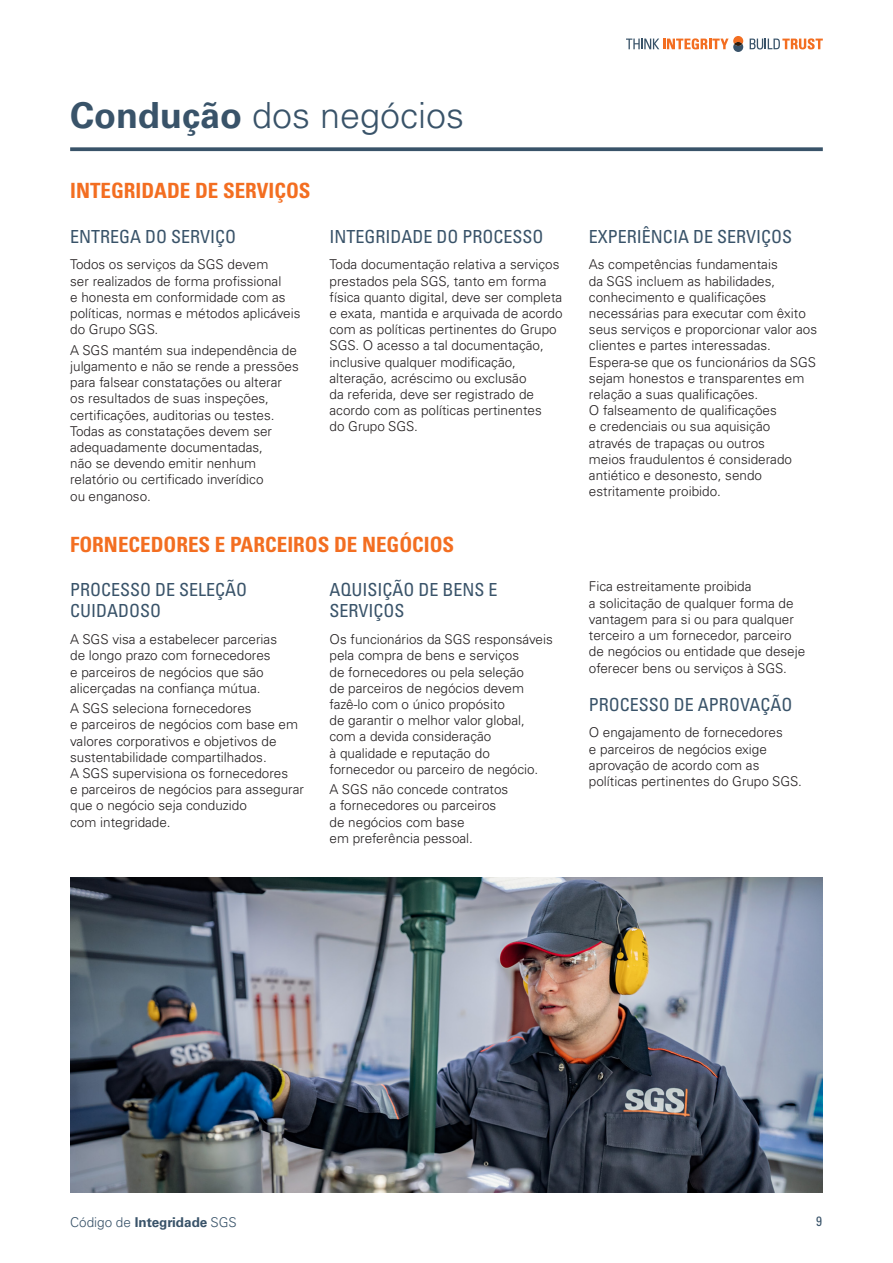
<style>
.page{position:relative;width:893px;height:1263px;background:#fff}
.page>*{position:absolute;margin:0;border:0;box-sizing:border-box;transform-origin:0 0}
.t1{font:300 36px "Univers LTCYR 45";color:#395369}
.First_Subheading{font:21px "Univers LTCYR 67 Bold Cond";color:#f36e21}
.Second_Subheading{font:condensed 18px/21px "Univers LTCYR 57";color:#395369}
.Body_Text{font:300 13.5px/16.2px "Univers LTCYR 45";color:#231f20}
.t2{font:300 13.5px "Univers LTCYR 45";color:#395369}
.Body_Text-2{font:condensed 13.5px "Univers LTCYR 57";color:#395369}
.s1{font-family:"Univers LTCYR 65";font-weight:700}
</style>
<div class="page">
<svg style="left:70px;top:147px;width:753px;height:4px;background:#4a6175"></svg>
<img style="left:70px;top:877px;width:753px;height:316px">
<svg style="left:750px;top:38px;width:73px;height:11px"></svg>
<svg style="left:626px;top:36px;width:117px;height:16px"></svg>
<p class="t1" style="left:70px;top:92px;width:396px"><span class="s1">Condução</span> dos negócios</p>
<p class="First_Subheading" style="left:70px;top:178px;width:242px">INTEGRIDADE DE SERVIÇOS</p>
<p class="Second_Subheading" style="left:70px;top:225px;width:168px">ENTREGA DO SERVIÇO</p>
<p class="Body_Text" style="left:70px;top:256px;width:232px">Todos os serviços da SGS devem<br>ser realizados de forma profissional<br>e honesta em conformidade com as políticas, normas e métodos aplicáveis do Grupo SGS.</p>
<p class="Body_Text" style="left:70px;top:341px;width:230px">A SGS mantém sua independência de julgamento e não se rende a pressões para falsear constatações ou alterar os resultados de suas inspeções, certificações, auditorias ou testes.<br>Todas as constatações devem ser adequadamente documentadas,<br>não se devendo emitir nenhum relatório ou certificado inverídico<br>ou enganoso.</p>
<p class="Second_Subheading" style="left:330px;top:225px;width:216px">INTEGRIDADE DO PROCESSO</p>
<p class="Body_Text" style="left:330px;top:256px;width:235px">Toda documentação relativa a serviços prestados pela SGS, tanto em forma física quanto digital, deve ser completa e exata, mantida e arquivada de acordo com as políticas pertinentes do Grupo SGS. O acesso a tal documentação, inclusive qualquer modificação, alteração, acréscimo ou exclusão<br>da referida, deve ser registrado de acordo com as políticas pertinentes<br>do Grupo SGS.</p>
<p class="First_Subheading" style="left:70px;top:531px;width:386px">FORNECEDORES E PARCEIROS DE NEGÓCIOS</p>
<p class="Second_Subheading" style="left:70px;top:579px;width:179px">PROCESSO DE SELEÇÃO<br>CUIDADOSO</p>
<p class="Body_Text" style="left:70px;top:631px;width:208px">A SGS visa a estabelecer parcerias de longo prazo com fornecedores e parceiros de negócios que são alicerçadas na confiança mútua.</p>
<p class="Body_Text" style="left:70px;top:700px;width:235px">A SGS seleciona fornecedores<br>e parceiros de negócios com base em valores corporativos e objetivos de sustentabilidade compartilhados.<br>A SGS supervisiona os fornecedores<br>e parceiros de negócios para assegurar que o negócio seja conduzido<br>com integridade.</p>
<p class="Second_Subheading" style="left:330px;top:579px;width:170px">AQUISIÇÃO DE BENS E<br>SERVIÇOS</p>
<p class="Body_Text" style="left:330px;top:631px;width:225px">Os funcionários da SGS responsáveis pela compra de bens e serviços<br>de fornecedores ou pela seleção<br>de parceiros de negócios devem fazê-lo com o único propósito<br>de garantir o melhor valor global, com a devida consideração<br>à qualidade e reputação do fornecedor ou parceiro de negócio.</p>
<p class="Body_Text" style="left:330px;top:781px;width:180px">A SGS não concede contratos a fornecedores ou parceiros de negócios com base<br>em preferência pessoal.</p>
<p class="Second_Subheading" style="left:589px;top:225px;width:205px">EXPERIÊNCIA DE SERVIÇOS</p>
<p class="Body_Text" style="left:589px;top:256px;width:230px">As competências fundamentais<br>da SGS incluem as habilidades, conhecimento e qualificações necessárias para executar com êxito seus serviços e proporcionar valor aos clientes e partes interessadas.<br>Espera-se que os funcionários da SGS sejam honestos e transparentes em relação a suas qualificações.<br>O falseamento de qualificações<br>e credenciais ou sua aquisição<br>através de trapaças ou outros<br>meios fraudulentos é considerado antiético e desonesto, sendo estritamente proibido.</p>
<p class="Body_Text" style="left:589px;top:578px;width:218px">Fica estreitamente proibida<br>a solicitação de qualquer forma de vantagem para si ou para qualquer terceiro a um fornecedor, parceiro de negócios ou entidade que deseje oferecer bens ou serviços à SGS.</p>
<p class="Second_Subheading" style="left:589px;top:693px;width:205px">PROCESSO DE APROVAÇÃO</p>
<p class="Body_Text" style="left:589px;top:724px;width:214px">O engajamento de fornecedores<br>e parceiros de negócios exige aprovação de acordo com as políticas pertinentes do Grupo SGS.</p>
<p class="t2" style="left:70px;top:1214px;width:168px">Código de <span class="s1">Integridade</span> SGS</p>
<p class="Body_Text-2" style="left:816px;top:1212px;width:7px">9</p>
</div>
